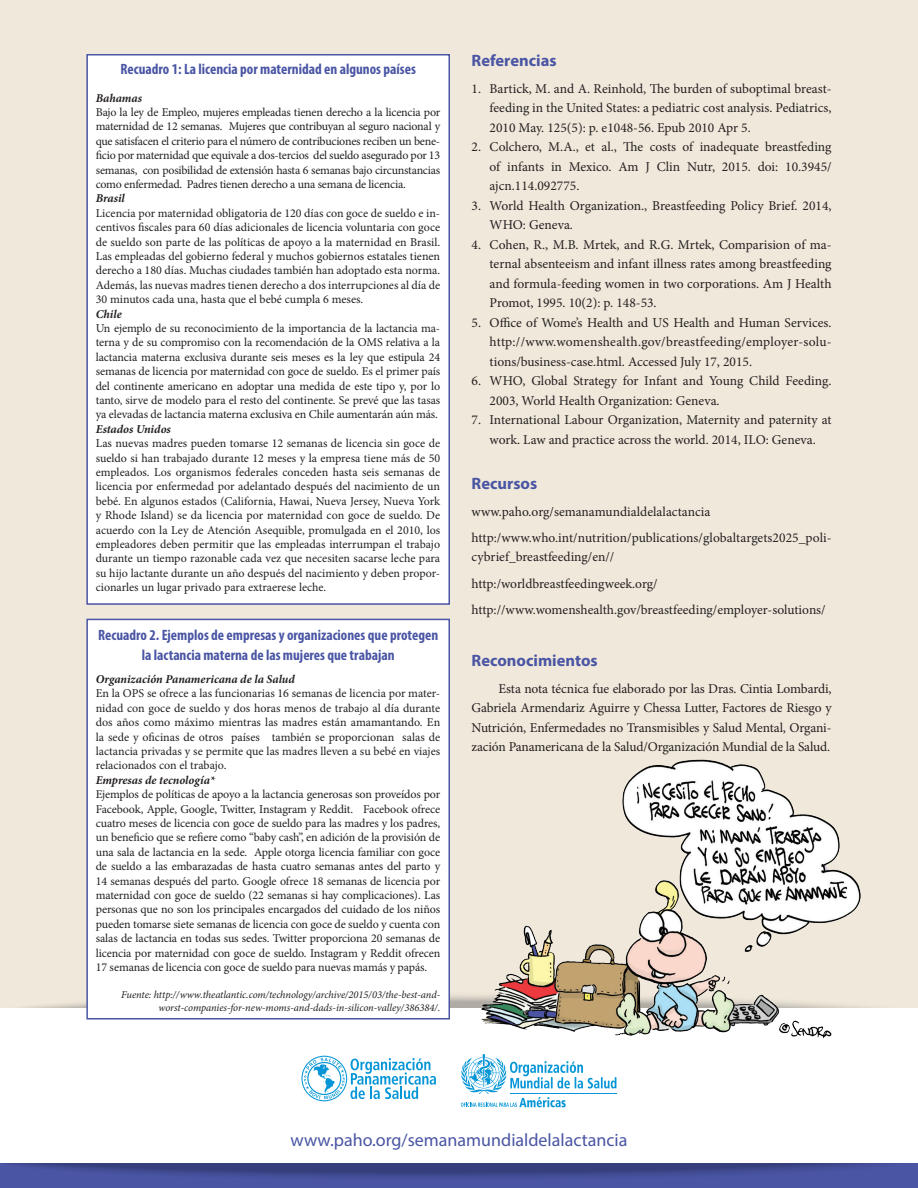
<style>
.page{position:relative;width:918px;height:1188px;background:#f0e9db}
.page>*{position:absolute;margin:0;border:0;box-sizing:border-box;transform-origin:0 0}
.t1{font:18px "Myriad Pro";color:#4a55a4}
.Subtitle_1{font:700 16.5px "Myriad Pro";color:#4a55a4}
.FigureTitle{font:700 condensed 15px/19.5px "Myriad Pro";color:#4a55a4;text-align:center}
.References_Text_Bull{font:13.5px/19.5px "Minion Pro";color:#231f20;text-align:justify}
.Paragraph{font:13.5px/19.5px "Minion Pro";letter-spacing:-.005em;color:#231f20}
.TableInfo{font:12px/14.4px "Minion Pro";letter-spacing:-.01em;color:#231f20;text-align:justify}
.TableInfo-2{font:italic 700 12px "Minion Pro";color:#231f20}
.footnote{font:italic 10.5px/12.6px "Minion Pro";letter-spacing:-.005em;color:#231f20;text-align:right}
</style>
<div class="page">
<div style="left:0;top:1163px;width:918px;height:25px;background:#4a55a4"></div>
<svg style="left:1px;top:1141px;width:916px;height:40px;background:#3d4689"></svg>
<div style="left:0;top:1009px;width:918px;height:154px;background:#fff"></div>
<svg style="left:301px;top:1056px;width:135px;height:45px"></svg>
<svg style="left:460px;top:1068px;width:157px;height:39px"></svg>
<div style="left:86px;top:54px;width:364px;height:551px;background:#fff;border:2px solid #4a55a4"></div>
<div style="left:86px;top:619px;width:364px;height:401px;background:#fff;border:2px solid #4a55a4"></div>
<img style="left:441px;top:754px;width:445px;height:314px">
<p class="FigureTitle" style="left:121px;top:59px;width:297px">Recuadro 1: La licencia por maternidad en algunos países</p>
<p class="TableInfo-2" style="left:96px;top:89px;width:48px">Bahamas</p>
<p class="TableInfo" style="left:96px;top:105px;width:346px">Bajo la ley de Empleo, mujeres empleadas tienen derecho a la licencia por maternidad de 12 semanas. Mujeres que contribuyan al seguro nacional y que satisfacen el criterio para el número de contribuciones reciben un bene&shy;ficio por maternidad que equivale a dos-tercios del sueldo asegurado por 13 semanas, con posibilidad de extensión hasta 6 semanas bajo circunstancias como enfermedad. Padres tienen derecho a una semana de licencia.</p>
<p class="TableInfo-2" style="left:96px;top:190px;width:31px">Brasil</p>
<p class="TableInfo" style="left:96px;top:206px;width:346px">Licencia por maternidad obligatoria de 120 días con goce de sueldo e in&shy;centivos fiscales para 60 días adicionales de licencia voluntaria con goce de sueldo son parte de las políticas de apoyo a la maternidad en Brasil.<br>Las empleadas del gobierno federal y muchos gobiernos estatales tienen derecho a 180 días. Muchas ciudades también han adoptado esta norma.<br>Además, las nuevas madres tienen derecho a dos interrupciones al día de 30 minutos cada una, hasta que el bebé cumpla 6 meses.</p>
<p class="TableInfo-2" style="left:96px;top:305px;width:27px">Chile</p>
<p class="TableInfo" style="left:96px;top:321px;width:346px">Un ejemplo de su reconocimiento de la importancia de la lactancia ma&shy;terna y de su compromiso con la recomendación de la OMS relativa a la lactancia materna exclusiva durante seis meses es la ley que estipula 24 semanas de licencia por maternidad con goce de sueldo. Es el primer país del continente americano en adoptar una medida de este tipo y, por lo tanto, sirve de modelo para el resto del continente. Se prevé que las tasas ya elevadas de lactancia materna exclusiva en Chile aumentarán aún más.</p>
<p class="TableInfo-2" style="left:96px;top:420px;width:77px">Estados Unidos</p>
<p class="TableInfo" style="left:96px;top:436px;width:346px">Las nuevas madres pueden tomarse 12 semanas de licencia sin goce de sueldo si han trabajado durante 12 meses y la empresa tiene más de 50 empleados. Los organismos federales conceden hasta seis semanas de licencia por enfermedad por adelantado después del nacimiento de un bebé. En algunos estados (California, Hawai, Nueva Jersey, Nueva York y Rhode Island) se da licencia por maternidad con goce de sueldo. De acuerdo con la Ley de Atención Asequible, promulgada en el 2010, los empleadores deben permitir que las empleadas interrumpan el trabajo durante un tiempo razonable cada vez que necesiten sacarse leche para su hijo lactante durante un año después del nacimiento y deben propor&shy;cionarles un lugar privado para extraerese leche.</p>
<p class="FigureTitle" style="left:98px;top:625px;width:342px">Recuadro 2. Ejemplos de empresas y organizaciones que protegen la lactancia materna de las mujeres que trabajan</p>
<p class="TableInfo-2" style="left:96px;top:671px;width:201px">Organización Panamericana de la Salud</p>
<p class="TableInfo" style="left:96px;top:687px;width:346px">En la OPS se ofrece a las funcionarias 16 semanas de licencia por mater&shy;nidad con goce de sueldo y dos horas menos de trabajo al día durante dos años como máximo mientras las madres están amamantando. En la sede y oficinas de otros países también se proporcionan salas de lactancia privadas y se permite que las madres lleven a su bebé en viajes relacionados con el trabajo.</p>
<p class="TableInfo-2" style="left:96px;top:772px;width:121px">Empresas de tecnología*</p>
<p class="TableInfo" style="left:96px;top:787px;width:346px">Ejemplos de políticas de apoyo a la lactancia generosas son proveídos por Facebook, Apple, Google, Twitter, Instagram y Reddit. Facebook ofrece cuatro meses de licencia con goce de sueldo para las madres y los padres, un beneficio que se refiere como “baby cash”, en adición de la provisión de una sala de lactancia en la sede. Apple otorga licencia familiar con goce de sueldo a las embarazadas de hasta cuatro semanas antes del parto y 14 semanas después del parto. Google ofrece 18 semanas de licencia por maternidad con goce de sueldo (22 semanas si hay complicaciones). Las personas que no son los principales encargados del cuidado de los niños pueden tomarse siete semanas de licencia con goce de sueldo y cuenta con salas de lactancia en todas sus sedes. Twitter proporciona 20 semanas de licencia por maternidad con goce de sueldo. Instagram y Reddit ofrecen 17 semanas de licencia con goce de sueldo para nuevas mamás y papás.</p>
<p class="footnote" style="left:121px;top:988px;width:321px">Fuente: http://www.theatlantic.com/technology/archive/2015/03/the-best-and&shy;worst-companies-for-new-moms-and-dads-in-silicon-valley/386384/.</p>
<p class="Subtitle_1" style="left:472px;top:50px;width:87px">Referencias</p>
<p class="References_Text_Bull" style="left:490px;top:79px;width:344px;text-indent:-18px">1. Bartick, M. and A. Reinhold, The burden of suboptimal breast&shy;feeding in the United States: a pediatric cost analysis. Pediatrics, 2010 May. 125(5): p. e1048-56. Epub 2010 Apr 5.</p>
<p class="References_Text_Bull" style="left:490px;top:137px;width:344px;text-indent:-18px">2. Colchero, M.A., et al., The costs of inadequate breastfeding of infants in Mexico. Am J Clin Nutr, 2015. doi: 10.3945/ ajcn.114.092775.</p>
<p class="References_Text_Bull" style="left:490px;top:196px;width:343px;text-indent:-18px">3. World Health Organization., Breastfeeding Policy Brief. 2014,<br>WHO: Geneva.</p>
<p class="References_Text_Bull" style="left:490px;top:235px;width:344px;text-indent:-18px">4. Cohen, R., M.B. Mrtek, and R.G. Mrtek, Comparision of ma&shy;ternal absenteeism and infant illness rates among breastfeeding and formula-feeding women in two corporations. Am J Health Promot, 1995. 10(2): p. 148-53.</p>
<p class="References_Text_Bull" style="left:490px;top:313px;width:344px;text-indent:-18px">5. Office of Wome’s Health and US Health and Human Services. http://www.womenshealth.gov/breastfeeding/employer-solu&shy;tions/business-case.html. Accessed July 17, 2015.</p>
<p class="References_Text_Bull" style="left:490px;top:371px;width:343px;text-indent:-18px">6. WHO, Global Strategy for Infant and Young Child Feeding.<br>2003, World Health Organization: Geneva.</p>
<p class="References_Text_Bull" style="left:472px;top:410px;width:361px;text-align:center">7. International Labour Organization, Maternity and paternity at work. Law and practice across the world. 2014, ILO: Geneva.</p>
<p class="Subtitle_1" style="left:472px;top:473px;width:67px">Recursos</p>
<p class="Paragraph" style="left:472px;top:502px;width:240px">www.paho.org/semanamundialdelalactancia</p>
<p class="Paragraph" style="left:472px;top:528px;width:362px">http:/www.who.int/nutrition/publications/globaltargets2025_poli&shy;cybrief_breastfeeding/en//</p>
<p class="Paragraph" style="left:472px;top:574px;width:188px">http:/worldbreastfeedingweek.org/</p>
<p class="Paragraph" style="left:472px;top:600px;width:356px">http://www.womenshealth.gov/breastfeeding/employer-solutions/</p>
<p class="Subtitle_1" style="left:472px;top:650px;width:128px">Reconocimientos</p>
<p class="Paragraph" style="left:472px;top:679px;width:362px;text-align:justify;text-indent:27px">Esta nota técnica fue elaborado por las Dras. Cintia Lombardi, Gabriela Armendariz Aguirre y Chessa Lutter, Factores de Riesgo y Nutrición, Enfermedades no Transmisibles y Salud Mental, Organi&shy;zación Panamericana de la Salud/Organización Mundial de la Salud.</p>
<p class="t1" style="left:291px;top:1129px;width:338px">www.paho.org/semanamundialdelalactancia</p>
</div>
